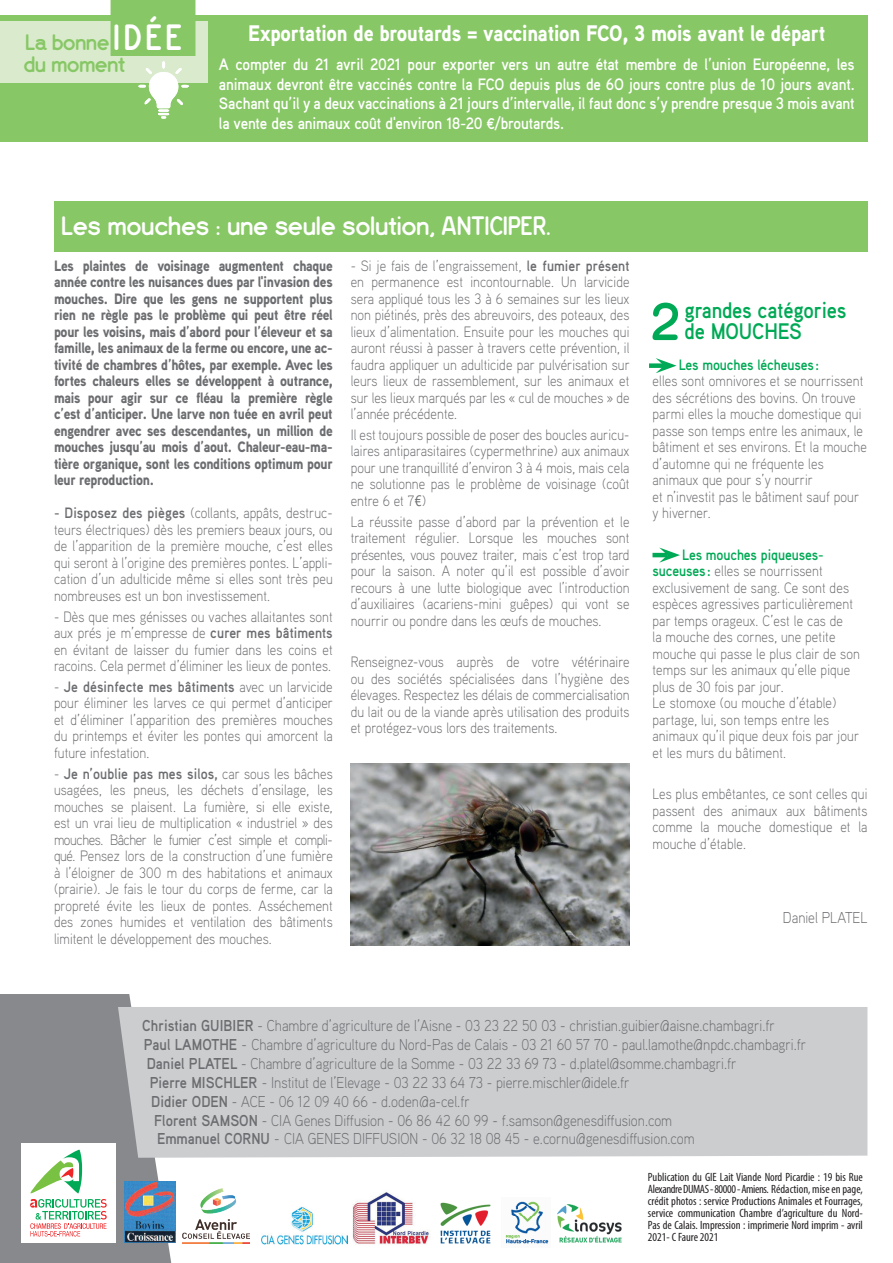
<style>
.page{position:relative;width:893px;height:1263px;background:#fff}
.page>*{position:absolute;margin:0;border:0;box-sizing:border-box;transform-origin:0 0}
.t1{font:28.5px "Espresso Dolce";letter-spacing:.01em;color:#fff}
.t2{font:24px "Espresso Dolce";color:#87c765}
.t3{font:900 22.5px "Aaux Pro";letter-spacing:-.01em;color:#fff;scale:.9 1}
.t4{font:700 22.5px/21px "Aaux Pro";letter-spacing:-.01em;color:#00a955;scale:.9 1}
.t5{font:700 16.5px/19.8px "Aaux Pro";letter-spacing:-.01em;color:#fff;text-align:justify;scale:.9 1}
.t6{font:300 15.75px "Aaux Pro";color:#6c6d70;scale:.9 1}
.t7{font:300 15px/16.5px "Aaux Pro";letter-spacing:.01em;color:#6c6d70;text-align:justify;scale:.9 1}
.t8{font:900 15px/16.5px "Aaux Pro";letter-spacing:-.02em;color:#6c6d70;text-align:justify;scale:.9 1}
.t9{font:15px "Aaux Pro Bold OSF";letter-spacing:.005em;color:#6c6d70;scale:.9 1}
.t10{font:15px "Aaux Pro Bold OSF";letter-spacing:-.01em;color:#00a955;scale:.9 1}
.t11{font:condensed 12px/12px "Myriad Pro";color:#231f20;text-align:justify}
.s1{font-size:39px;color:#fff}
.s2{font-family:"Espresso Dolce";font-weight:400}
.s3{font-family:"Aaux Pro Bold OSF";font-weight:400}
.s4{font-family:"Aaux Pro";font-weight:300}
.s5{font-family:"Aaux Pro Bold OSF";font-weight:400;color:#00a955}
.s6{font-weight:700}
</style>
<div class="page">
<div style="left:0;top:15px;width:867px;height:126px;background:#87c765"></div>
<div style="left:0;top:994px;width:171px;height:269px;background:#87898c"></div>
<div style="left:118px;top:1007px;width:749px;height:151px;background:#cccdcf"></div>
<img style="left:557px;top:1204px;width:65px;height:39px">
<img style="left:124px;top:1181px;width:52px;height:61px">
<img style="left:261px;top:1206px;width:87px;height:39px">
<img style="left:352px;top:1192px;width:78px;height:52px">
<img style="left:182px;top:1188px;width:67px;height:56px">
<img style="left:440px;top:1202px;width:51px;height:42px">
<img style="left:505px;top:1201px;width:44px;height:43px">
<div style="left:21px;top:1143px;width:95px;height:99px;background:#fff"></div>
<svg style="left:30px;top:1199px;width:77px;height:37px"></svg>
<svg style="left:30px;top:1150px;width:52px;height:43px"></svg>
<div style="left:54px;top:201px;width:813px;height:51px;background:#87c765"></div>
<img style="left:351px;top:763px;width:278px;height:182px">
<div style="left:0;top:21px;width:207px;height:62px;background:#d9ebcc"></div>
<svg style="left:111px;top:0;width:84px;height:119px"></svg>
<svg style="left:652px;top:303px;width:26px;height:37px"></svg>
<div style="left:649px;top:363px;width:15px;height:5px;background:#00a955"></div>
<svg style="left:656px;top:358px;width:20px;height:15px"></svg>
<hr style="left:652px;top:553px;width:15px;height:4px;background:#00a955">
<svg style="left:659px;top:547px;width:21px;height:16px"></svg>
<h2 class="t2" style="left:26px;top:28px;width:158px">La bonne <span class="s1">IDÉE</span></h2>
<h2 class="t2" style="left:24px;top:50px;width:103px">du moment</h2>
<h3 class="t3" style="left:248px;top:19px;width:643px">Exportation de broutards = vaccination FCO, 3 mois avant le départ</h3>
<p class="t5" style="left:219px;top:54px;width:708px">A compter du 21 avril 2021 pour exporter vers un autre état membre de l’union Européenne, les animaux devront être vaccinés contre la FCO depuis plus de 6O jours contre plus de 10 jours avant.<br>Sachant qu’il y a deux vaccinations à 21 jours d’intervalle, il faut donc s’y prendre presque 3 mois avant la vente des animaux coût d'environ 18-20 <span class="s2">€</span>/broutards.</p>
<h1 class="t1" style="left:61px;top:209px;width:491px">Les mouches : une seule solution, ANTICIPER.</h1>
<p class="t8" style="left:54px;top:257px;width:311px">Les plaintes de voisinage augmentent chaque année contre les nuisances dues par l'invasion des mouches. Dire que les gens ne supportent plus rien ne règle pas le problème qui peut être réel pour les voisins, mais d’abord pour l’éleveur et sa famille, les animaux de la ferme ou encore, une ac&shy;tivité de chambres d’hôtes, par exemple. Avec les fortes chaleurs elles se développent à outrance, mais pour agir sur ce fléau la première règle c’est d’anticiper. Une larve non tuée en avril peut engendrer avec ses descendantes, un million de mouches jusqu’au mois d’aout. Chaleur-eau-ma&shy;tière organique, sont les conditions optimum pour leur reproduction.</p>
<p class="t7" style="left:54px;top:504px;width:311px"><span class="s3">- Disposez des pièges</span> (collants, appâts, destruc&shy;teurs électriques) dès les premiers beaux jours, ou de l’apparition de la première mouche, c’est elles qui seront à l’origine des premières pontes. L’appli&shy;cation d’un adulticide même si elles sont très peu nombreuses est un bon investissement.</p>
<p class="t7" style="left:54px;top:607px;width:311px">- Dès que mes génisses ou vaches allaitantes sont aux prés je m’empresse de <span class="s3">curer mes bâtiments </span>en évitant de laisser du fumier dans les coins et racoins. Cela permet d’éliminer les lieux de pontes.</p>
<p class="t9" style="left:54px;top:677px;width:311px"><span class="s4">-</span> Je désinfecte mes bâtiments <span class="s4">avec un larvicide</span></p>
<p class="t7" style="left:54px;top:694px;width:311px">pour éliminer les larves ce qui permet d’anticiper et d’éliminer l’apparition des premières mouches du printemps et éviter les pontes qui amorcent la future infestation.</p>
<p class="t9" style="left:54px;top:764px;width:311px"><span class="s4">-</span> Je n’oublie pas mes silos, <span class="s4">car sous les bâches</span></p>
<p class="t7" style="left:54px;top:781px;width:311px">usagées, les pneus, les déchets d’ensilage, les mouches se plaisent. La fumière, si elle existe, est un vrai lieu de multiplication « industriel » des mouches. Bâcher le fumier c’est simple et compli&shy;qué. Pensez lors de la construction d’une fumière à l’éloigner de 300 m des habitations et animaux (prairie). Je fais le tour du corps de ferme, car la propreté évite les lieux de pontes. Asséchement des zones humides et ventilation des bâtiments limitent le développement des mouches.</p>
<p class="t7" style="left:351px;top:257px;width:311px">- Si je fais de l’engraissement, <span class="s3">le fumier présent </span>en permanence est incontournable. Un larvicide sera appliqué tous les 3 à 6 semaines sur les lieux non piétinés, près des abreuvoirs, des poteaux, des lieux d’alimentation. Ensuite pour les mouches qui auront réussi à passer à travers cette prévention, il faudra appliquer un adulticide par pulvérisation sur leurs lieux de rassemblement, sur les animaux et sur les lieux marqués par les « cul de mouches » de l’année précédente.</p>
<p class="t7" style="left:351px;top:426px;width:311px">Il est toujours possible de poser des boucles auricu&shy;laires antiparasitaires (cypermethrine) aux animaux pour une tranquillité d’environ 3 à 4 mois, mais cela ne solutionne pas le problème de voisinage (coût entre 6 et 7 )</p>
<p class="t7" style="left:351px;top:513px;width:312px">La réussite passe d’abord par la prévention et le traitement régulier. Lorsque les mouches sont présentes, vous pouvez traiter, mais c’est trop tard pour la saison. A noter qu’il est possible d’avoir recours à une lutte biologique avec l’introduction d’auxiliaires (acariens-mini guêpes) qui vont se nourrir ou pondre dans les œufs de mouches.</p>
<p class="t7" style="left:351px;top:653px;width:311px">Renseignez-vous auprès de votre vétérinaire ou des sociétés spécialisées dans l’hygiène des élevages. Respectez les délais de commercialisation du lait ou de la viande après utilisation des produits et protégez-vous lors des traitements.</p>
<h3 class="t4" style="left:685px;top:299px;width:181px">grandes catégories de MOUCHES</h3>
<p class="t10" style="left:679px;top:355px;width:157px">Les mouches lécheuses:</p>
<p class="t7" style="left:652px;top:372px;width:240px;text-align:left">elles sont omnivores et se nourrissent des sécrétions des bovins. On trouve parmi elles la mouche domestique qui passe son temps entre les animaux, le bâtiment et ses environs. Et la mouche d’automne qui ne fréquente les animaux que pour s’y nourrir<br>et n’investit pas le bâtiment sauf pour y hiverner.</p>
<p class="t10" style="left:682px;top:545px;width:159px">Les mouches piqueuses-</p>
<p class="t7" style="left:652px;top:562px;width:232px;text-align:left"><span class="s5">suceuses:</span> elles se nourrissent exclusivement de sang. Ce sont des espèces agressives particulièrement par temps orageux. C’est le cas de<br>la mouche des cornes, une petite mouche qui passe le plus clair de son temps sur les animaux qu’elle pique plus de 30 fois par jour.<br>Le stomoxe (ou mouche d’étable) partage, lui, son temps entre les animaux qu’il pique deux fois par jour et les murs du bâtiment.</p>
<p class="t7" style="left:652px;top:785px;width:240px">Les plus embêtantes, ce sont celles qui passent des animaux aux bâtiments comme la mouche domestique et la mouche d’étable.</p>
<p class="t6" style="left:783px;top:908px;width:95px">Daniel PLATEL</p>
<p class="t6" style="left:142px;top:1016px;width:704px"><span class="s6">Christian GUIBIER</span> - Chambre d’agriculture de l’Aisne - 03 23 22 50 03 - christian.guibier@aisne.chambagri.fr</p>
<p class="t6" style="left:144px;top:1034px;width:737px"><span class="s6">Paul LAMOTHE</span> - Chambre d’agriculture du Nord-Pas de Calais - 03 21 60 57 70 - paul.lamothe@npdc.chambagri.fr</p>
<p class="t6" style="left:147px;top:1053px;width:657px"><span class="s6">Daniel PLATEL</span> - Chambre d’agriculture de la Somme - 03 22 33 69 73 - d.platel@somme.chambagri.fr</p>
<p class="t6" style="left:150px;top:1072px;width:535px"><span class="s6">Pierre MISCHLER</span> - Institut de l’Elevage - 03 22 33 64 73 - pierre.mischler@idele.fr</p>
<p class="t6" style="left:151px;top:1091px;width:355px"><span class="s6">Didier ODEN</span> - ACE - 06 12 09 40 66 - d.oden@a-cel.fr</p>
<p class="t6" style="left:154px;top:1110px;width:577px"><span class="s6">Florent SAMSON</span> - CIA Genes Diffusion - 06 86 42 60 99 - f.samson@genesdiffusion.com</p>
<p class="t6" style="left:157px;top:1129px;width:599px"><span class="s6">Emmanuel CORNU</span> - CIA GENES DIFFUSION - 06 32 18 08 45 - e.cornu@genesdiffusion.com</p>
<p class="t11" style="left:648px;top:1171px;width:216px">Publication du GIE Lait Viande Nord Picardie : 19 bis Rue Alexandre DUMAS - 80000 - Amiens. Rédaction, mise en page, crédit photos : service Productions Animales et Fourrages, service communication Chambre d’agriculture du Nord-Pas de Calais. Impression : imprimerie Nord imprim - avril 2021- C Faure 2021</p>
</div>
